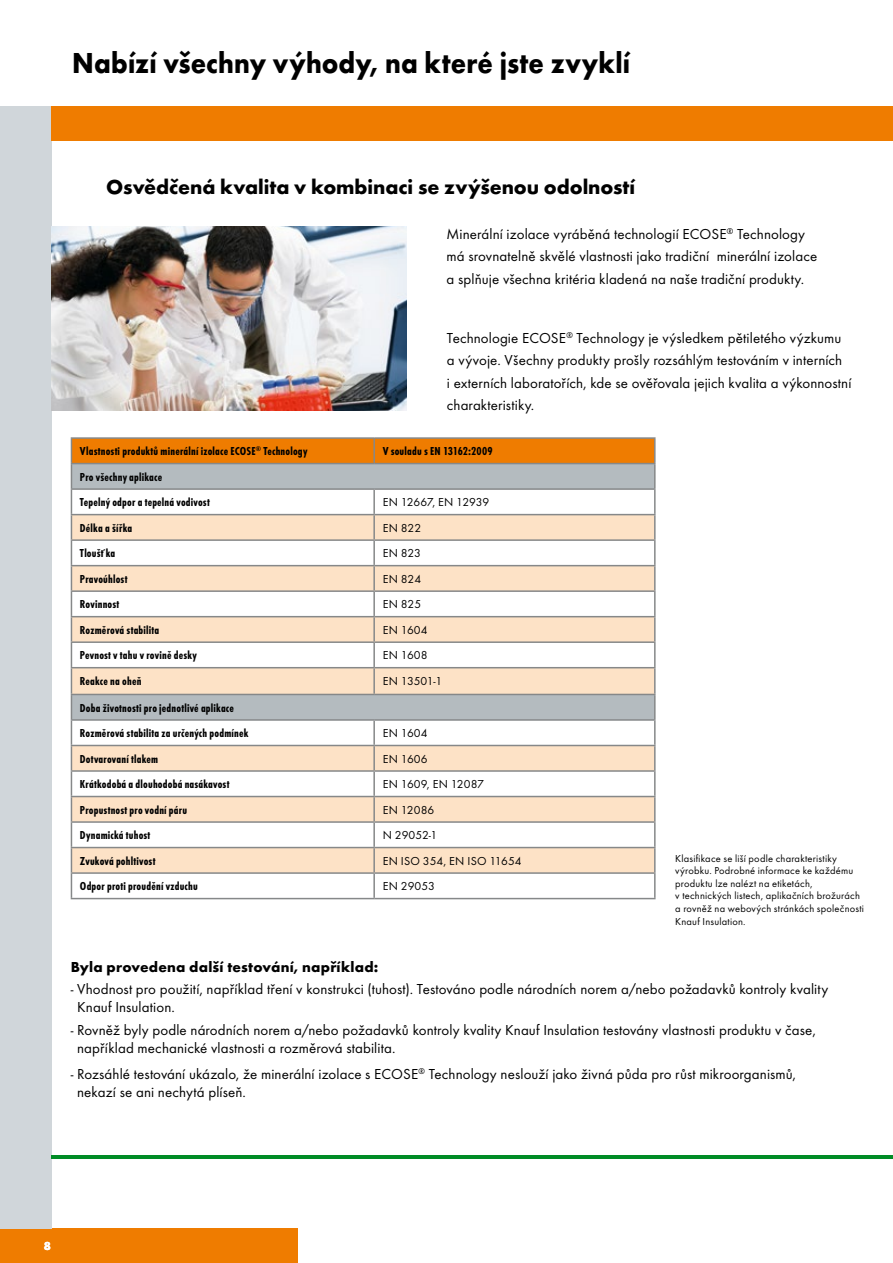
<style>
.page{position:relative;width:893px;height:1263px;background:#fff}
.page>*{position:absolute;margin:0;border:0;box-sizing:border-box;transform-origin:0 0}
.t1{font:700 30px "Futura TOT";letter-spacing:.005em;color:#000;scale:.9 1}
.t2{font:700 21px "Futura TOT";letter-spacing:-.005em;color:#000}
.t3{font:15px/22.5px "Futura TOT";letter-spacing:.005em;color:#000}
.t4{font:700 15px "Futura TOT";letter-spacing:.015em;color:#000}
.t5{font:700 condensed 12px/25.5px "Futura TOT";letter-spacing:.015em;color:#000}
.t6{font:12px "Futura TOT";letter-spacing:.005em;color:#000}
.t7{font:700 12px "Futura TOT";color:#fff}
.t8{font:10.5px/12.6px "Futura TOT";letter-spacing:.02em;color:#000}
</style>
<div class="page">
<div style="left:0;top:1229px;width:298px;height:34px;background:#ef7c00"></div>
<div style="left:0;top:106px;width:51px;height:1123px;background:#d0d6da"></div>
<div style="left:51px;top:106px;width:842px;height:34px;background:#ef7c00"></div>
<hr style="left:51px;top:1155px;width:842px;height:3px;background:#008c26">
<hr style="left:374px;top:463px;width:282px;height:1px;background:#868889">
<hr style="left:374px;top:488px;width:282px;height:2px;background:#868889">
<hr style="left:374px;top:514px;width:282px;height:1px;background:#868889">
<hr style="left:374px;top:539px;width:282px;height:2px;background:#868889">
<hr style="left:374px;top:565px;width:282px;height:1px;background:#868889">
<hr style="left:374px;top:590px;width:282px;height:2px;background:#868889">
<hr style="left:374px;top:616px;width:282px;height:1px;background:#868889">
<hr style="left:374px;top:641px;width:282px;height:2px;background:#868889">
<hr style="left:374px;top:667px;width:282px;height:1px;background:#868889">
<hr style="left:374px;top:694px;width:282px;height:1px;background:#868889">
<hr style="left:374px;top:719px;width:282px;height:2px;background:#868889">
<hr style="left:374px;top:745px;width:282px;height:1px;background:#868889">
<hr style="left:374px;top:770px;width:282px;height:2px;background:#868889">
<hr style="left:374px;top:796px;width:282px;height:1px;background:#868889">
<hr style="left:374px;top:821px;width:282px;height:2px;background:#868889">
<hr style="left:374px;top:847px;width:282px;height:1px;background:#868889">
<hr style="left:374px;top:872px;width:282px;height:2px;background:#868889">
<hr style="left:71px;top:437px;width:303px;height:2px;background:#868889">
<hr style="left:374px;top:437px;width:282px;height:2px;background:#868889">
<hr style="left:654px;top:439px;width:2px;height:24px;background:#868889">
<hr style="left:654px;top:464px;width:2px;height:24px;background:#868889">
<hr style="left:654px;top:490px;width:2px;height:24px;background:#868889">
<hr style="left:654px;top:515px;width:2px;height:24px;background:#868889">
<hr style="left:654px;top:541px;width:2px;height:24px;background:#868889">
<hr style="left:654px;top:566px;width:2px;height:24px;background:#868889">
<hr style="left:654px;top:592px;width:2px;height:24px;background:#868889">
<hr style="left:654px;top:617px;width:2px;height:24px;background:#868889">
<hr style="left:654px;top:643px;width:2px;height:24px;background:#868889">
<hr style="left:654px;top:668px;width:2px;height:26px;background:#868889">
<hr style="left:654px;top:695px;width:2px;height:24px;background:#868889">
<hr style="left:654px;top:721px;width:2px;height:24px;background:#868889">
<hr style="left:654px;top:746px;width:2px;height:24px;background:#868889">
<hr style="left:654px;top:772px;width:2px;height:24px;background:#868889">
<hr style="left:654px;top:797px;width:2px;height:24px;background:#868889">
<hr style="left:654px;top:823px;width:2px;height:24px;background:#868889">
<hr style="left:654px;top:848px;width:2px;height:24px;background:#868889">
<svg style="left:71px;top:438px;width:584px;height:460px"></svg>
<hr style="left:654px;top:874px;width:2px;height:24px;background:#868889">
<hr style="left:71px;top:898px;width:303px;height:1px;background:#868889">
<hr style="left:374px;top:898px;width:282px;height:1px;background:#868889">
<img style="left:51px;top:226px;width:356px;height:184px">
<h1 class="t1" style="left:72px;top:44px;width:621px">Nabízí všechny výhody, na které jste zvyklí</h1>
<h2 class="t2" style="left:106px;top:174px;width:530px">Osvědčená kvalita v kombinaci se zvýšenou odolností</h2>
<p class="t3" style="left:446px;top:222px;width:372px">Minerální izolace vyráběná technologií ECOSE<sup>®</sup> Technology má srovnatelně skvělé vlastnosti jako tradiční minerální izolace a splňuje všechna kritéria kladená na naše tradiční produkty.</p>
<p class="t3" style="left:447px;top:326px;width:406px">Technologie ECOSE<sup>®</sup> Technology je výsledkem pětiletého výzkumu a vývoje. Všechny produkty prošly rozsáhlým testováním v interních<br>i externích laboratořích, kde se ověřovala jejich kvalita a výkonnostní charakteristiky.</p>
<p class="t5" style="left:80px;top:438px;width:229px">Vlastnosti produktů minerální izolace ECOSE<sup>®</sup> Technology</p>
<p class="t5" style="left:383px;top:438px;width:112px">V souladu s EN 13162:2009</p>
<p class="t5" style="left:80px;top:464px;width:131px">Pro všechny aplikace<br>Tepelný odpor a tepelná vodivost</p>
<p class="t6" style="left:383px;top:495px;width:108px">EN 12667, EN 12939</p>
<p class="t5" style="left:80px;top:515px;width:54px">Délka a šířka</p>
<p class="t6" style="left:383px;top:521px;width:40px">EN 822</p>
<p class="t5" style="left:80px;top:540px;width:37px">Tloušťka</p>
<p class="t6" style="left:383px;top:546px;width:40px">EN 823</p>
<p class="t5" style="left:80px;top:566px;width:49px">Pravoúhlost</p>
<p class="t6" style="left:383px;top:572px;width:40px">EN 824</p>
<p class="t5" style="left:80px;top:591px;width:41px">Rovinnost</p>
<p class="t6" style="left:383px;top:597px;width:40px">EN 825</p>
<p class="t5" style="left:80px;top:617px;width:81px">Rozměrová stabilita</p>
<p class="t6" style="left:383px;top:623px;width:47px">EN 1604</p>
<p class="t5" style="left:80px;top:642px;width:118px">Pevnost v tahu v rovině desky</p>
<p class="t6" style="left:383px;top:648px;width:47px">EN 1608</p>
<p class="t5" style="left:80px;top:669px;width:63px">Reakce na oheň</p>
<p class="t6" style="left:383px;top:674px;width:61px">EN 13501-1</p>
<p class="t5" style="left:80px;top:695px;width:170px">Doba životnosti pro jednotlivé aplikace<br>Rozměrová stabilita za určených podmínek</p>
<p class="t6" style="left:383px;top:726px;width:47px">EN 1604</p>
<p class="t5" style="left:80px;top:746px;width:80px">Dotvarovaní tlakem</p>
<p class="t6" style="left:383px;top:751px;width:47px">EN 1606</p>
<p class="t5" style="left:80px;top:771px;width:151px">Krátkodobá a dlouhodobá nasákavost</p>
<p class="t6" style="left:383px;top:777px;width:103px">EN 1609, EN 12087</p>
<p class="t5" style="left:80px;top:797px;width:109px">Propustnost pro vodní páru</p>
<p class="t6" style="left:383px;top:802px;width:53px">EN 12086</p>
<p class="t5" style="left:80px;top:822px;width:72px">Dynamická tuhost</p>
<p class="t6" style="left:383px;top:828px;width:56px">N 29052-1</p>
<p class="t5" style="left:80px;top:848px;width:77px">Zvuková pohltivost</p>
<p class="t6" style="left:383px;top:853px;width:141px">EN ISO 354, EN ISO 11654</p>
<p class="t5" style="left:80px;top:873px;width:119px">Odpor proti proudění vzduchu</p>
<p class="t6" style="left:383px;top:879px;width:54px">EN 29053</p>
<p class="t8" style="left:675px;top:852px;width:190px">Klasifikace se liší podle charakteristiky výrobku. Podrobné informace ke každému produktu lze nalézt na etiketách,<br>v technických listech, aplikačních brožurách a rovněž na webových stránkách společnosti Knauf Insulation.</p>
<p class="t4" style="left:71px;top:958px;width:309px">Byla provedena další testování, například:</p>
<p class="t3" style="left:77px;top:980px;width:753px;line-height:18px;text-indent:-6px">- Vhodnost pro použití, například tření v konstrukci (tuhost). Testováno podle národních norem a/nebo požadavků kontroly kvality<br>Knauf Insulation.</p>
<p class="t3" style="left:77px;top:1020px;width:740px;line-height:18px;text-indent:-6px">- Rovněž byly podle národních norem a/nebo požadavků kontroly kvality Knauf Insulation testovány vlastnosti produktu v čase, například mechanické vlastnosti a rozměrová stabilita.</p>
<p class="t3" style="left:77px;top:1065px;width:720px;line-height:18px;text-indent:-6px">- Rozsáhlé testování ukázalo, že minerální izolace s ECOSE<sup>®</sup> Technology neslouží jako živná půda pro růst mikroorganismů, nekazí se ani nechytá plíseň.</p>
<p class="t7" style="left:44px;top:1239px;width:9px">8</p>
</div>
